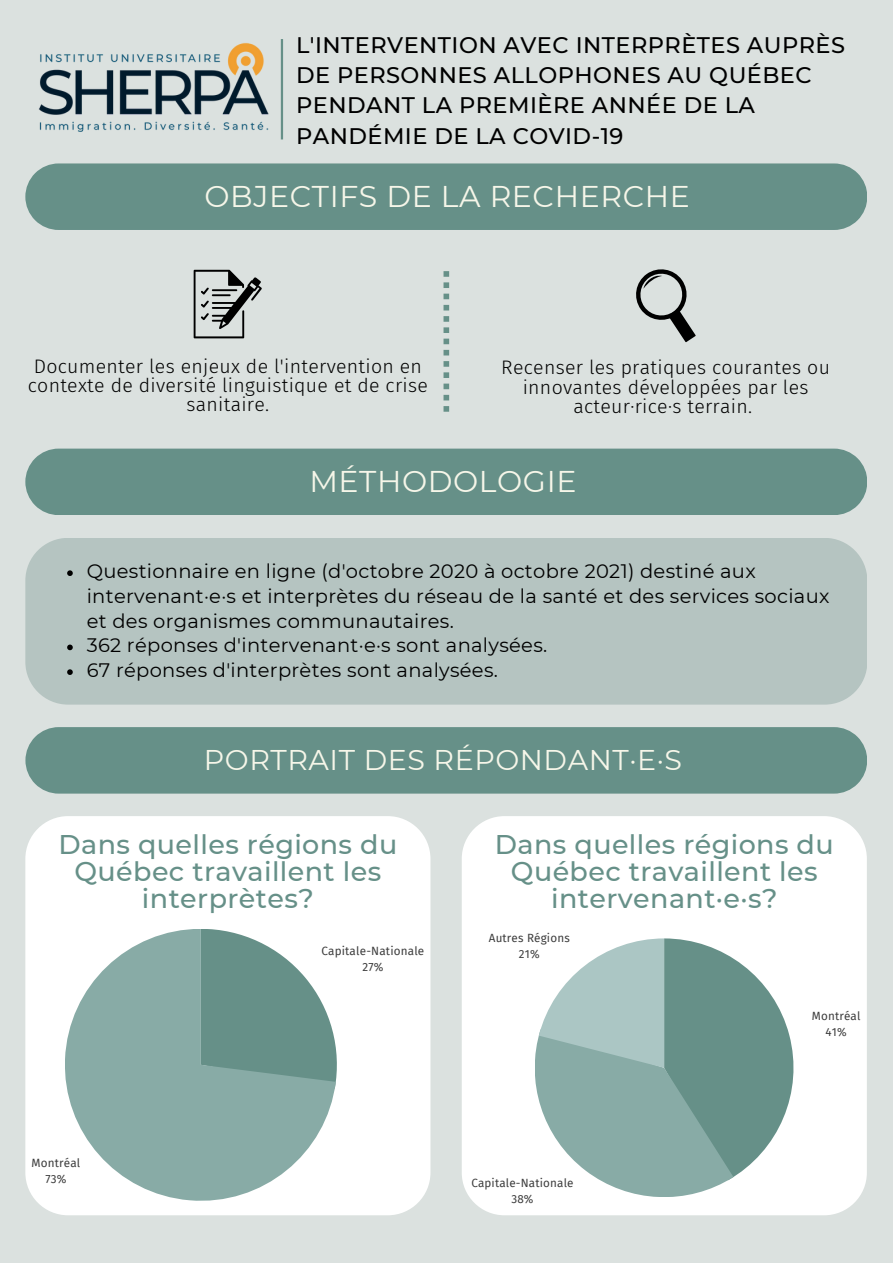
<style>
.page{position:relative;width:893px;height:1264px;background:#fff}
.page>*{position:absolute;margin:0;border:0;box-sizing:border-box;transform-origin:0 0}
.t1{font:30px "Montserrat";letter-spacing:.02em;color:#f6f6e9}
.t2{font:28.5px "Montserrat";letter-spacing:.02em;color:#f6f6e9}
.t3{font:500 27px/27px "Montserrat";letter-spacing:.015em;color:#669088;text-align:center}
.t4{font:500 22.5px/30.3px "Montserrat";letter-spacing:.02em;color:#000}
.t5{font:19.5px/24.8px "Montserrat";letter-spacing:.015em;color:#000}
.t6{font:300 19.5px/19px "Fira Sans";letter-spacing:.015em;color:#000;text-align:center}
.t7{font:11.7px "Fira Sans";letter-spacing:.015em;color:#3d3d3d}
.t8{font:11.55px "Fira Sans";letter-spacing:.015em;color:#3d3d3d}
</style>
<div class="page">
<div style="left:0;top:0;width:892px;height:1262px;background:#dbe1df"></div>
<div style="left:25px;top:163px;width:842px;height:67px;background:#669088"></div>
<svg style="left:194px;top:270px;width:68px;height:68px"></svg>
<svg style="left:636px;top:269px;width:59px;height:73px"></svg>
<div style="left:25px;top:538px;width:842px;height:166px;background:#b5c4c1;border-radius:43px"></div>
<div style="left:25px;top:448px;width:842px;height:67px;background:#669088"></div>
<svg style="left:443px;top:271px;width:6px;height:141px"></svg>
<div style="left:25px;top:727px;width:842px;height:66px;background:#669088"></div>
<div style="left:461px;top:816px;width:405px;height:399px;background:#fff;border-radius:43px"></div>
<svg style="left:535px;top:938px;width:258px;height:259px"></svg>
<div style="left:25px;top:816px;width:405px;height:399px;background:#fff;border-radius:43px"></div>
<svg style="left:65px;top:929px;width:271px;height:271px;fill:#88aba6"></svg>
<svg style="left:67px;top:570px;width:6px;height:6px"></svg>
<svg style="left:67px;top:644px;width:6px;height:6px"></svg>
<svg style="left:67px;top:669px;width:6px;height:6px"></svg>
<img style="left:39px;top:39px;width:245px;height:101px">
<hr style="left:281px;top:39px;width:2px;height:100px;background:#669088">
<p class="t4" style="left:296px;top:29px;width:550px">L'INTERVENTION AVEC INTERPRÈTES AUPRÈS<br>DE PERSONNES ALLOPHONES AU QUÉBEC<br>PENDANT LA PREMIÈRE ANNÉE DE LA<br>PANDÉMIE DE LA COVID-19</p>
<p class="t1" style="left:204px;top:178px;width:487px">OBJECTIFS DE LA RECHERCHE</p>
<p class="t6" style="left:28px;top:356px;width:401px">Documenter les enjeux de l'intervention en contexte de diversité linguistique et de crise sanitaire.</p>
<p class="t6" style="left:501px;top:358px;width:330px">Recenser les pratiques courantes ou innovantes développées par les acteur·rice·s terrain.</p>
<p class="t1" style="left:309px;top:463px;width:268px">MÉTHODOLOGIE</p>
<p class="t5" style="left:87px;top:559px;width:744px">Questionnaire en ligne (d'octobre 2020 à octobre 2021) destiné aux intervenant·e·s et interprètes du réseau de la santé et des services sociaux et des organismes communautaires.</p>
<p class="t5" style="left:87px;top:633px;width:462px">362 réponses d'intervenant·e·s sont analysées.</p>
<p class="t5" style="left:87px;top:658px;width:412px">67 réponses d'interprètes sont analysées.</p>
<p class="t2" style="left:204px;top:742px;width:479px">PORTRAIT DES RÉPONDANT·E·S</p>
<p class="t3" style="left:58px;top:831px;width:340px">Dans quelles régions du<br>Québec travaillent les interprètes?</p>
<p class="t7" style="left:321px;top:943px;width:104px">Capitale-Nationale</p>
<p class="t7" style="left:362px;top:959px;width:22px">27%</p>
<p class="t3" style="left:495px;top:831px;width:340px">Dans quelles régions du<br>Québec travaillent les intervenant·e·s?</p>
<p class="t8" style="left:489px;top:930px;width:82px">Autres Régions</p>
<p class="t8" style="left:519px;top:946px;width:22px">21%</p>
<p class="t8" style="left:811px;top:1009px;width:50px">Montréal</p>
<p class="t8" style="left:825px;top:1025px;width:23px">41%</p>
<p class="t7" style="left:31px;top:1155px;width:50px">Montréal</p>
<p class="t7" style="left:45px;top:1171px;width:23px">73%</p>
<p class="t8" style="left:471px;top:1176px;width:104px">Capitale-Nationale</p>
<p class="t8" style="left:511px;top:1192px;width:24px">38%</p>
</div>
